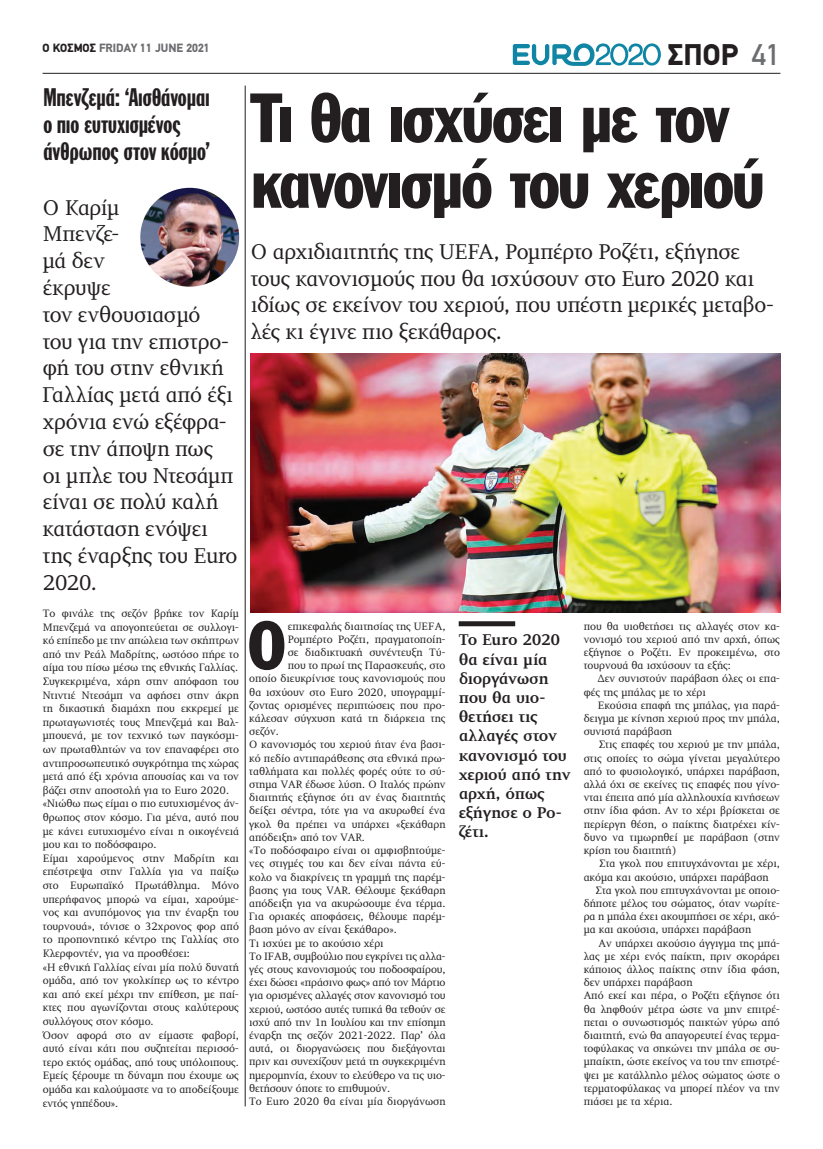
<style>
.page{position:relative;width:823px;height:1149px;background:#fff}
.page>*{position:absolute;margin:0;border:0;box-sizing:border-box;transform-origin:0 0}
.t1{font:68.2px/65.6px "Franklin Gothic Greek Cond";letter-spacing:-.025em;color:#231f20}
.t2{font:66.6px "Franklin Gothic Greek Cond";color:#231f20}
.t3{font:900 30px "PF Din Text";color:#231f20}
.t4{font:25px/27.4px "Franklin Gothic Greek Extra Cond";letter-spacing:-.05em;color:#231f20}
.t5{font:22px/26.8px "PF Diplomat";letter-spacing:-.015em;color:#231f20}
.t6{font:700 16px/19.2px "PF Diplomat";letter-spacing:-.015em;color:#231f20}
.t7{font:900 12px "PF Din Text";color:#6c6d70}
.t8{font:11px/13.6px "PF Diplomat";color:#231f20;text-align:justify}
.s1{color:#231f20}
.s2{font-weight:500;color:#6c6d70}
</style>
<div class="page">
<hr style="left:43px;top:73px;width:737px;height:1px;background:#231f20">
<div style="left:458px;top:621px;width:57px;height:5px;background:#231f20"></div>
<img style="left:250px;top:354px;width:530px;height:258px">
<hr style="left:245px;top:86px;width:1px;height:1019px;background:#231f20">
<svg style="left:512px;top:43px;width:148px;height:23px"></svg>
<img style="left:140px;top:188px;width:99px;height:98px;border-radius:49px">
<p class="t7" style="left:43px;top:40px;width:169px"><span class="s1">Ο ΚΟΣΜΟΣ</span> FRIDAY 11 JUNE 2021</p>
<h3 class="t4" style="left:43px;top:83px;width:169px">Μπενζεμά: ‘Αισθάνομαι ο πιο ευτυχισμένος άνθρωπος στον κόσμο’</h3>
<h3 class="t5" style="left:43px;top:194px;width:196px">Ο Καρίμ<br>Μπενζε-<br>μά δεν<br>έκρυψε<br>τον ενθουσιασμό<br>του για την επιστρο&shy;φή του στην εθνική<br>Γαλλίας μετά από έξι χρόνια ενώ εξέφρα&shy;σε την άποψη πως<br>οι μπλε του Ντεσάμπ είναι σε πολύ καλή κατάσταση ενόψει της έναρξης του Euro<br>2020.</h3>
<p class="t8" style="left:43px;top:606px;width:198px;text-align:left">Το φινάλε της σεζόν βρήκε τον Καρίμ Μπενζεμά να απογοητεύεται σε συλλογι&shy;κό επίπεδο με την απώλεια των σκήπτρων από την Ρεάλ Μαδρίτης, ωστόσο πήρε το αίμα του πίσω μέσω της εθνικής Γαλλίας.<br>Συγκεκριμένα, χάρη στην απόφαση του Ντιντιέ Ντεσάμπ να αφήσει στην άκρη τη δικαστική διαμάχη που εκκρεμεί με πρωταγωνιστές τους Μπενζεμά και Βαλ&shy;μπουενά, με τον τεχνικό των παγκόσμι&shy;ων πρωταθλητών να τον επαναφέρει στο αντιπροσωπευτικό συγκρότημα της χώρας μετά από έξι χρόνια απουσίας και να τον βάζει στην αποστολή για το Euro 2020. «Νιώθω πως είμαι ο πιο ευτυχισμένος άν&shy;θρωπος στον κόσμο. Για μένα, αυτό που με κάνει ευτυχισμένο είναι η οικογένειά μου και το ποδόσφαιρο.<br>Είμαι χαρούμενος στην Μαδρίτη και επέστρεψα στην Γαλλία για να παίξω στο Ευρωπαϊκό Πρωτάθλημα. Μόνο υπερήφανος μπορώ να είμαι, χαρούμε&shy;νος και ανυπόμονος για την έναρξη του τουρνουά», τόνισε ο 32χρονος φορ από το προπονητικό κέντρο της Γαλλίας στο Κλερφοντέν, για να προσθέσει:<br>«Η εθνική Γαλλίας είναι μία πολύ δυνατή ομάδα, από τον γκολκίπερ ως το κέντρο και από εκεί μέχρι την επίθεση, με παί&shy;κτες που αγωνίζονται στους καλύτερους συλλόγους στον κόσμο.<br>Όσον αφορά στο αν είμαστε φαβορί, αυτό είναι κάτι που συζητείται περισσό&shy;τερο εκτός ομάδας, από τους υπόλοιπους.<br>Εμείς ξέρουμε τη δύναμη που έχουμε ως ομάδα και καλούμαστε να το αποδείξουμε εντός γηπέδου».</p>
<h3 class="t3" style="left:667px;top:37px;width:114px">ΣΠΟΡ <span class="s2">41</span></h3>
<h1 class="t1" style="left:251px;top:85px;width:514px">Τι θα ισχύσει με τον κανονισμό του χεριού</h1>
<h3 class="t5" style="left:251px;top:239px;width:524px;line-height:26.4px">Ο αρχιδιαιτητής της UEFA, Ρομπέρτο Ροζέτι, εξήγησε τους κανονισμούς που θα ισχύσουν στο Euro 2020 και ιδίως σε εκείνον του χεριού, που υπέστη μερικές μεταβο&shy;λές κι έγινε πιο ξεκάθαρος.</h3>
<h2 class="t2" style="left:248px;top:607px;width:38px">Ο</h2>
<p class="t8" style="left:287px;top:619px;width:159px">επικεφαλής διαιτησίας της UEFA,</p>
<p class="t8" style="left:287px;top:632px;width:159px">Ρομπέρτο Ροζέτι, πραγματοποίη-</p>
<p class="t8" style="left:287px;top:645px;width:159px">σε διαδικτυακή συνέντευξη Τύ-</p>
<p class="t8" style="left:287px;top:658px;width:159px">που το πρωί της Παρασκευής, στο</p>
<p class="t8" style="left:249px;top:672px;width:198px">οποίο διευκρίνισε τους κανονισμούς που</p>
<p class="t8" style="left:249px;top:685px;width:198px">θα ισχύουν στο Euro 2020, υπογραμμί-</p>
<p class="t8" style="left:249px;top:698px;width:198px">ζοντας ορισμένες περιπτώσεις που προ-</p>
<p class="t8" style="left:249px;top:711px;width:198px">κάλεσαν σύγχυση κατά τη διάρκεια της</p>
<p class="t8" style="left:249px;top:724px;width:31px">σεζόν.</p>
<p class="t8" style="left:249px;top:738px;width:198px">Ο κανονισμός του χεριού ήταν ένα βασι-</p>
<p class="t8" style="left:249px;top:751px;width:198px">κό πεδίο αντιπαράθεσης στα εθνικά πρω-</p>
<p class="t8" style="left:249px;top:764px;width:198px">ταθλήματα και πολλές φορές ούτε το σύ-</p>
<p class="t8" style="left:249px;top:777px;width:198px">στημα VAR έδωσε λύση. Ο Ιταλός πρώην</p>
<p class="t8" style="left:249px;top:790px;width:198px">διαιτητής εξήγησε ότι αν ένας διαιτητής</p>
<p class="t8" style="left:249px;top:804px;width:198px">δείξει σέντρα, τότε για να ακυρωθεί ένα</p>
<p class="t8" style="left:249px;top:817px;width:198px">γκολ θα πρέπει να υπάρχει «ξεκάθαρη</p>
<p class="t8" style="left:249px;top:830px;width:117px">απόδειξη» από τον VAR.</p>
<p class="t8" style="left:249px;top:843px;width:198px">«Το ποδόσφαιρο είναι οι αμφισβητούμε-</p>
<p class="t8" style="left:249px;top:856px;width:198px">νες στιγμές του και δεν είναι πάντα εύ-</p>
<p class="t8" style="left:249px;top:870px;width:198px">κολο να διακρίνεις τη γραμμή της παρέμ-</p>
<p class="t8" style="left:249px;top:883px;width:198px">βασης για τους VAR. Θέλουμε ξεκάθαρη</p>
<p class="t8" style="left:249px;top:896px;width:198px">απόδειξη για να ακυρώσουμε ένα τέρμα.</p>
<p class="t8" style="left:249px;top:909px;width:198px">Για οριακές αποφάσεις, θέλουμε παρέμ-</p>
<p class="t8" style="left:249px;top:922px;width:149px">βαση μόνο αν είναι ξεκάθαρο».</p>
<p class="t8" style="left:249px;top:936px;width:136px">Τι ισχύει με το ακούσιο χέρι</p>
<p class="t8" style="left:249px;top:949px;width:198px">Το IFAB, συμβούλιο που εγκρίνει τις αλλα-</p>
<p class="t8" style="left:249px;top:962px;width:198px">γές στους κανονισμούς του ποδοσφαίρου,</p>
<p class="t8" style="left:249px;top:975px;width:198px">έχει δώσει «πράσινο φως» από τον Μάρτιο</p>
<p class="t8" style="left:249px;top:988px;width:198px">για ορισμένες αλλαγές στον κανονισμό του</p>
<p class="t8" style="left:249px;top:1002px;width:198px">χεριού, ωστόσο αυτές τυπικά θα τεθούν σε</p>
<p class="t8" style="left:249px;top:1015px;width:198px">ισχύ από την 1η Ιουλίου και την επίσημη</p>
<p class="t8" style="left:249px;top:1028px;width:198px">έναρξη της σεζόν 2021-2022. Παρ’ όλα</p>
<p class="t8" style="left:249px;top:1041px;width:198px">αυτά, οι διοργανώσεις που διεξάγονται</p>
<p class="t8" style="left:249px;top:1054px;width:198px">πριν και συνεχίζουν μετά τη συγκεκριμένη</p>
<p class="t8" style="left:249px;top:1068px;width:198px">ημερομηνία, έχουν το ελεύθερο να τις υιο-</p>
<p class="t8" style="left:249px;top:1081px;width:142px">θετήσουν όποτε το επιθυμούν.</p>
<p class="t8" style="left:249px;top:1094px;width:198px">Το Euro 2020 θα είναι μία διοργάνωση</p>
<h3 class="t6" style="left:458px;top:630px;width:113px">Το Euro 2020 θα είναι μία διοργάνωση που θα υιο&shy;θετήσει τις αλλαγές στον κανονισμό του χεριού από την αρχή, όπως εξήγησε ο Ρο&shy;ζέτι.</h3>
<p class="t8" style="left:583px;top:619px;width:198px;line-height:13.2px">που θα υιοθετήσει τις αλλαγές στον κα&shy;νονισμό του χεριού από την αρχή, όπως εξήγησε ο Ροζέτι. Εν προκειμένω, στο τουρνουά θα ισχύσουν τα εξής:</p>
<p class="t8" style="left:583px;top:672px;width:198px;line-height:13.2px;text-indent:14px">Δεν συνιστούν παράβαση όλες οι επα&shy;φές της μπάλας με το χέρι</p>
<p class="t8" style="left:583px;top:698px;width:198px;line-height:13.2px;text-indent:14px">Εκούσια επαφή της μπάλας, για παρά&shy;δειγμα με κίνηση χεριού προς την μπάλα, συνιστά παράβαση</p>
<p class="t8" style="left:583px;top:738px;width:198px;line-height:13.2px;text-indent:15px">Στις επαφές του χεριού με την μπάλα, στις οποίες το σώμα γίνεται μεγαλύτερο από το φυσιολογικό, υπάρχει παράβαση, αλλά όχι σε εκείνες τις επαφές που γίνο&shy;νται έπειτα από μία αλληλουχία κινήσεων στην ίδια φάση. Αν το χέρι βρίσκεται σε περίεργη θέση, ο παίκτης διατρέχει κίν&shy;δυνο να τιμωρηθεί με παράβαση (στην κρίση του διαιτητή)</p>
<p class="t8" style="left:583px;top:857px;width:198px;line-height:13.2px;text-indent:16px">Στα γκολ που επιτυγχάνονται με χέρι, ακόμα και ακούσιο, υπάρχει παράβαση</p>
<p class="t8" style="left:583px;top:883px;width:198px;line-height:13.2px;text-indent:12px">Στα γκολ που επιτυγχάνονται με οποιο&shy;δήποτε μέλος του σώματος, όταν νωρίτε&shy;ρα η μπάλα έχει ακουμπήσει σε χέρι, ακό&shy;μα και ακούσια, υπάρχει παράβαση</p>
<p class="t8" style="left:583px;top:936px;width:198px;line-height:13.2px;text-align:left;text-indent:15px">Αν υπάρχει ακούσιο άγγιγμα της μπά&shy;λας με χέρι ενός παίκτη, πριν σκοράρει κάποιος άλλος παίκτης στην ίδια φάση, δεν υπάρχει παράβαση<br>Από εκεί και πέρα, ο Ροζέτι εξήγησε ότι θα ληφθούν μέτρα ώστε να μην επιτρέ&shy;πεται ο συνωστισμός παικτών γύρω από διαιτητή, ενώ θα απαγορευτεί ένας τερμα&shy;τοφύλακας να σηκώνει την μπάλα σε συ&shy;μπαίκτη, ώστε εκείνος να του την επιστρέ&shy;ψει με κατάλληλο μέλος σώματος ώστε ο τερματοφύλακας να μπορεί πλέον να την πιάσει με τα χέρια.</p>
</div>
